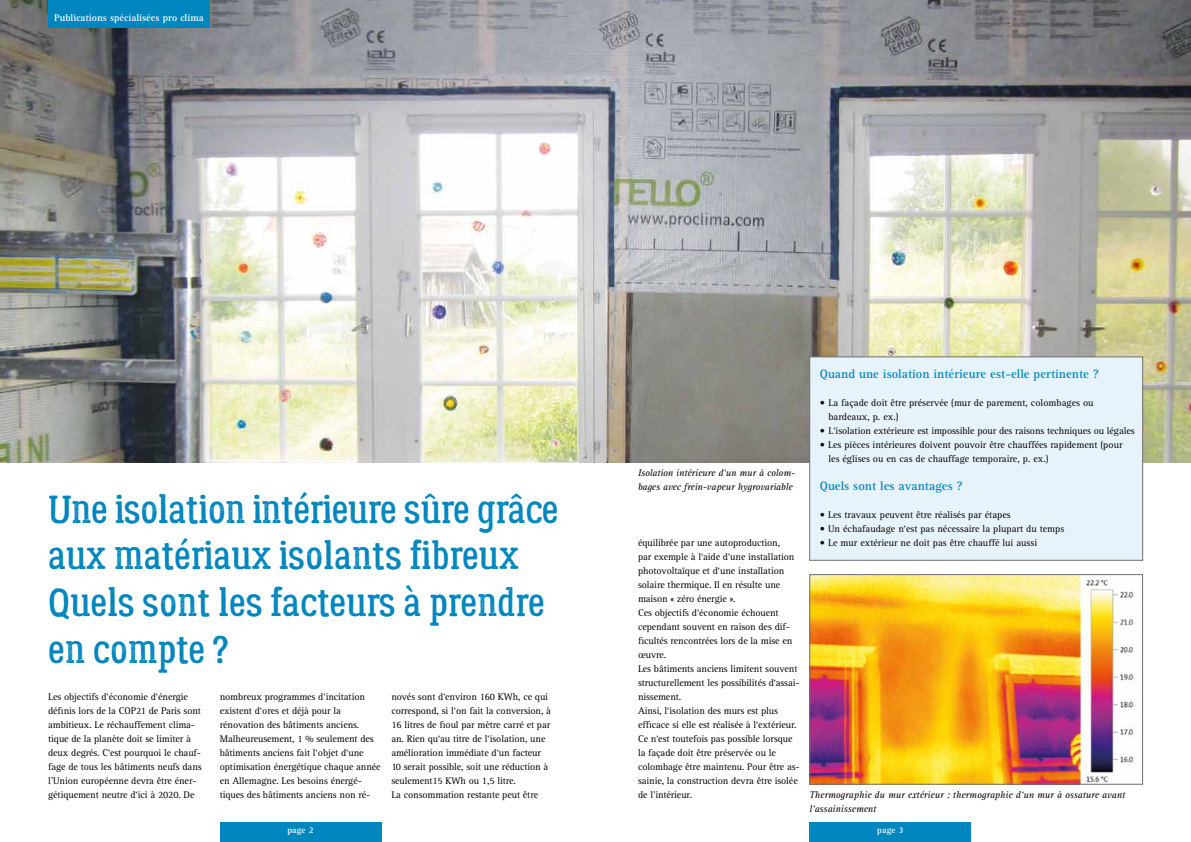
<style>
.page{position:relative;width:1191px;height:842px;background:#fff}
.page>*{position:absolute;margin:0;border:0;box-sizing:border-box;transform-origin:0 0}
.t1{font:39px/46.8px "Lumberjack Rough";color:#0086be}
.t2{font:700 12.5px "Rotis Serif Pro";color:#0086be}
.t3{font:10px/14px "Rotis Serif Pro";letter-spacing:-.01em;color:#000}
.t4{font:italic 10px/14px "Rotis Serif Pro";letter-spacing:-.005em;color:#000}
.t5{font:700 10px "Rotis Serif Pro";color:#fff}
.t6{font:700 9px "Rotis Serif Pro";letter-spacing:.01em;color:#fff}
</style>
<div class="page">
<img style="left:0;top:0;width:1191px;height:462px">
<div style="left:220px;top:822px;width:161px;height:20px;background:#0086be"></div>
<div style="left:809px;top:822px;width:162px;height:20px;background:#0086be"></div>
<div style="left:48px;top:0;width:162px;height:28px;background:#0086be"></div>
<img style="left:811px;top:576px;width:324px;height:206px">
<div style="left:809px;top:574px;width:333px;height:210px;border:1px solid #706f6f"></div>
<div style="left:809px;top:357px;width:333px;height:203px;background:#e7f3fa"></div>
<p class="t5" style="left:54px;top:11px;width:151px">Publications spécialisées pro clima</p>
<h1 class="t1" style="left:48px;top:487px;width:512px">Une isolation intérieure sûre grâce aux matériaux isolants fibreux<br>Quels sont les facteurs à prendre en compte ?</h1>
<p class="t3" style="left:48px;top:690px;width:155px">Les objectifs d‘économie d‘énergie définis lors de la COP21 de Paris sont ambitieux. Le réchauffement clima&shy;tique de la planète doit se limiter à deux degrés. C‘est pourquoi le chauf&shy;fage de tous les bâtiments neufs dans l’Union européenne devra être éner&shy;gétiquement neutre d‘ici à 2020. De</p>
<p class="t3" style="left:220px;top:690px;width:162px">nombreux programmes d‘incitation existent d‘ores et déjà pour la rénovation des bâtiments anciens.<br>Malheureusement, 1 % seulement des bâtiments anciens fait l‘objet d‘une optimisation énergétique chaque année en Allemagne. Les besoins énergé&shy;tiques des bâtiments anciens non ré-</p>
<p class="t3" style="left:391px;top:690px;width:161px">novés sont d‘environ 160 KWh, ce qui correspond, si l‘on fait la conversion, à 16 litres de fioul par mètre carré et par an. Rien qu‘au titre de l‘isolation, une amélioration immédiate d‘un facteur 10 serait possible, soit une réduction à seulement15 KWh ou 1,5 litre.<br>La consommation restante peut être</p>
<p class="t4" style="left:638px;top:466px;width:159px">Isolation intérieure d‘un mur à colom&shy;bages avec frein-vapeur hygrovariable</p>
<p class="t3" style="left:638px;top:536px;width:163px">équilibrée par une autoproduction,<br>par exemple à l‘aide d‘une installation photovoltaïque et d‘une installation solaire thermique. Il en résulte une maison « zéro énergie ».<br>Ces objectifs d‘économie échouent cependant souvent en raison des dif&shy;ficultés rencontrées lors de la mise en œuvre.<br>Les bâtiments anciens limitent souvent structurellement les possibilités d‘assai&shy;nissement.<br>Ainsi, l‘isolation des murs est plus efficace si elle est réalisée à l‘extérieur.<br>Ce n‘est toutefois pas possible lorsque la façade doit être préservée ou le colombage être maintenu. Pour être as&shy;sainie, la construction devra être isolée de l’intérieur.</p>
<p class="t2" style="left:820px;top:366px;width:280px">Quand une isolation intérieure est-elle pertinente ?</p>
<p class="t3" style="left:828px;top:396px;width:267px;text-indent:-8px">• La façade doit être préservée (mur de parement, colombages ou bardeaux, p. ex.)</p>
<p class="t3" style="left:820px;top:424px;width:316px">• L‘isolation extérieure est impossible pour des raisons techniques ou légales</p>
<p class="t3" style="left:828px;top:438px;width:296px;text-indent:-8px">• Les pièces intérieures doivent pouvoir être chauffées rapidement (pour les églises ou en cas de chauffage temporaire, p. ex.)</p>
<p class="t2" style="left:820px;top:478px;width:144px">Quels sont les avantages ?</p>
<p class="t3" style="left:820px;top:508px;width:192px">• Les travaux peuvent être réalisés par étapes</p>
<p class="t3" style="left:820px;top:522px;width:246px">• Un échafaudage n‘est pas nécessaire la plupart du temps</p>
<p class="t3" style="left:820px;top:536px;width:219px">• Le mur extérieur ne doit pas être chauffé lui aussi</p>
<p class="t4" style="left:809px;top:788px;width:317px">Thermographie du mur extérieur : thermographie d‘un mur à ossature avant l‘assainissement</p>
<p class="t6" style="left:287px;top:825px;width:28px">page 2</p>
<p class="t6" style="left:877px;top:825px;width:28px">page 3</p>
</div>
